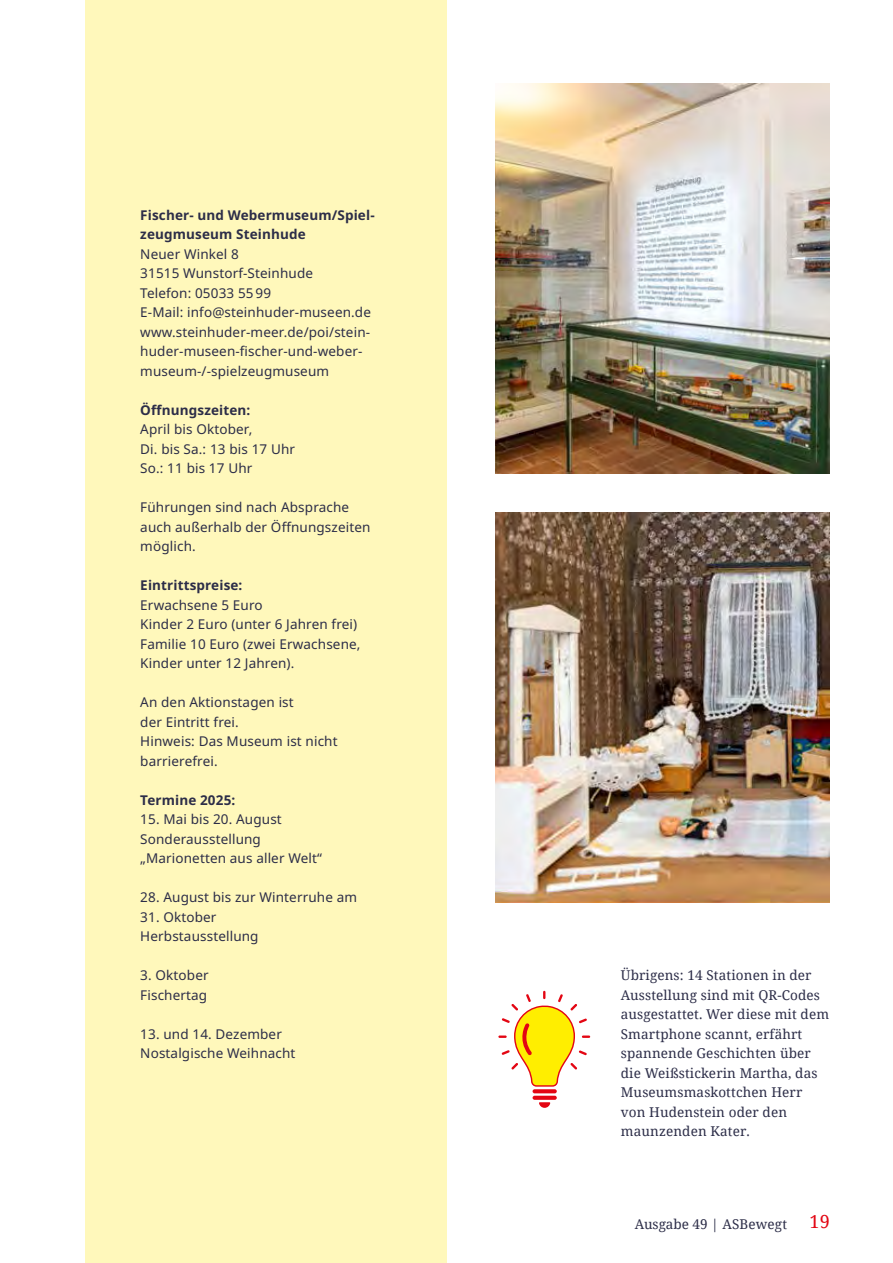
<style>
.page{position:relative;width:893px;height:1263px;background:#fff}
.page>*{position:absolute;margin:0;border:0;box-sizing:border-box;transform-origin:0 0}
.t1{font:18px "Noto Serif";color:#e30613}
.t2{font:13.5px/19.5px "Noto Sans";letter-spacing:.01em;color:#2c2d48}
.t3{font:13.5px/19.5px "Noto Serif";letter-spacing:.01em;color:#2c2d48}
.t4{font:700 13.5px/19.5px "Noto Sans";letter-spacing:.01em;color:#2c2d48}
</style>
<div class="page">
<div style="left:85px;top:0;width:361px;height:1263px;background:#fff8bb"></div>
<svg style="left:533px;top:1089px;width:24px;height:4px"></svg>
<svg style="left:533px;top:1096px;width:24px;height:4px"></svg>
<svg style="left:539px;top:1102px;width:11px;height:6px"></svg>
<svg style="left:498px;top:991px;width:92px;height:96px"></svg>
<img style="left:495px;top:83px;width:334px;height:390px">
<img style="left:495px;top:512px;width:334px;height:390px">
<p class="t4" style="left:140px;top:205px;width:236px">Fischer- und Webermuseum/Spiel&shy;zeugmuseum Steinhude</p>
<p class="t2" style="left:140px;top:244px;width:232px">Neuer Winkel 8<br>31515 Wunstorf-Steinhude<br>Telefon: 05033 55 99<br>E-Mail: info@steinhuder-museen.de www.steinhuder-meer.de/poi/stein&shy;huder-museen-fischer-und-weber&shy;museum-/-spielzeugmuseum</p>
<p class="t4" style="left:140px;top:400px;width:112px">Öffnungszeiten:</p>
<p class="t2" style="left:140px;top:420px;width:156px">April bis Oktober,<br>Di. bis Sa.: 13 bis 17 Uhr<br>So.: 11 bis 17 Uhr</p>
<p class="t2" style="left:140px;top:498px;width:232px">Führungen sind nach Absprache auch außerhalb der Öffnungszeiten möglich.</p>
<p class="t4" style="left:140px;top:576px;width:104px">Eintrittspreise:</p>
<p class="t2" style="left:140px;top:595px;width:222px">Erwachsene 5 Euro<br>Kinder 2 Euro (unter 6 Jahren frei)<br>Familie 10 Euro (zwei Erwachsene,<br>Kinder unter 12 Jahren).</p>
<p class="t2" style="left:140px;top:693px;width:199px">An den Aktionstagen ist<br>der Eintritt frei.<br>Hinweis: Das Museum ist nicht barrierefrei.</p>
<p class="t4" style="left:140px;top:790px;width:97px">Termine 2025:</p>
<p class="t2" style="left:140px;top:810px;width:183px">15. Mai bis 20. August<br>Sonderausstellung „Marionetten aus aller Welt“</p>
<p class="t2" style="left:140px;top:888px;width:218px">28. August bis zur Winterruhe am</p>
<p class="t2" style="left:140px;top:907px;width:120px">31. Oktober<br>Herbstausstellung</p>
<p class="t2" style="left:140px;top:966px;width:70px">3. Oktober<br>Fischertag</p>
<p class="t2" style="left:140px;top:1024px;width:157px">13. und 14. Dezember<br>Nostalgische Weihnacht</p>
<p class="t3" style="left:621px;top:965px;width:210px">Übrigens: 14 Stationen in der<br>Ausstellung sind mit QR-Codes ausgestattet. Wer diese mit dem<br>Smartphone scannt, erfährt spannende Geschichten über die Weißstickerin Martha, das<br>Museumsmaskottchen Herr von Hudenstein oder den maunzenden Kater.</p>
<p class="t3" style="left:635px;top:1213px;width:154px">Ausgabe 49 | ASBewegt</p>
<h1 class="t1" style="left:810px;top:1209px;width:22px">19</h1>
</div>
